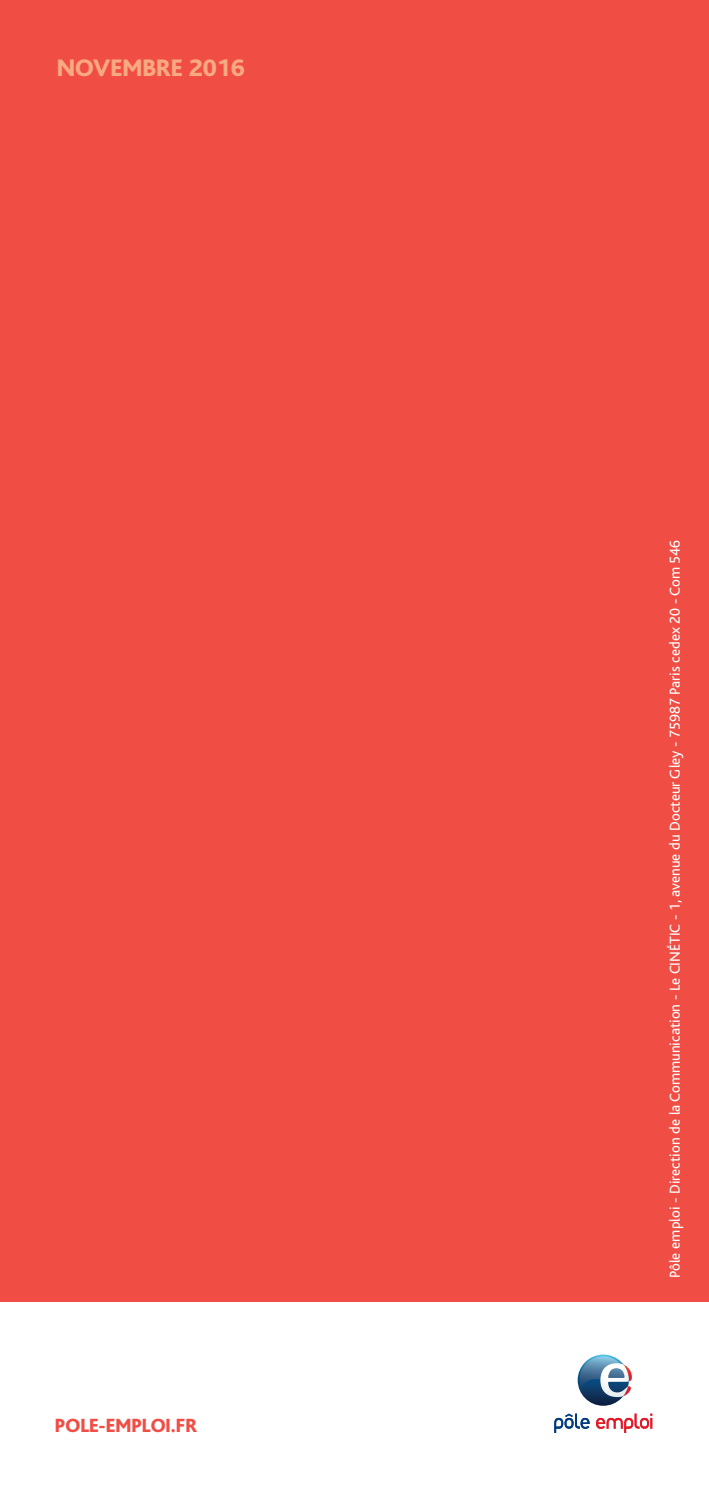
<style>
.page{position:relative;width:709px;height:1489px;background:#fff}
.page>*{position:absolute;margin:0;border:0;box-sizing:border-box;transform-origin:0 0}
.t1{font:800 25px "Bliss";color:#f9a980}
.t2{font:800 20px "Bliss";color:#f04e45}
.t3{font:15px "Bliss";color:#fff}
</style>
<div class="page">
<div style="left:0;top:0;width:709px;height:1300px;background:#f04e45"></div>
<svg style="left:577px;top:1354px;width:52px;height:51px"></svg>
<svg style="left:579px;top:1356px;width:53px;height:40px"></svg>
<svg style="left:554px;top:1413px;width:35px;height:19px"></svg>
<svg style="left:596px;top:1413px;width:56px;height:19px"></svg>
<h1 class="t1" style="left:57px;top:55px;width:189px">NOVEMBRE 2016</h1>
<h2 class="t2" style="left:55px;top:1415px;width:144px">POLE-EMPLOI.FR</h2>
<p class="t3" style="left:667px;top:1277px;width:739px;rotate:-90deg">Pôle emploi - Direction de la Communication - Le CINÉTIC - 1, avenue du Docteur Gley - 75987 Paris cedex 20 - Com 546</p>
</div>
